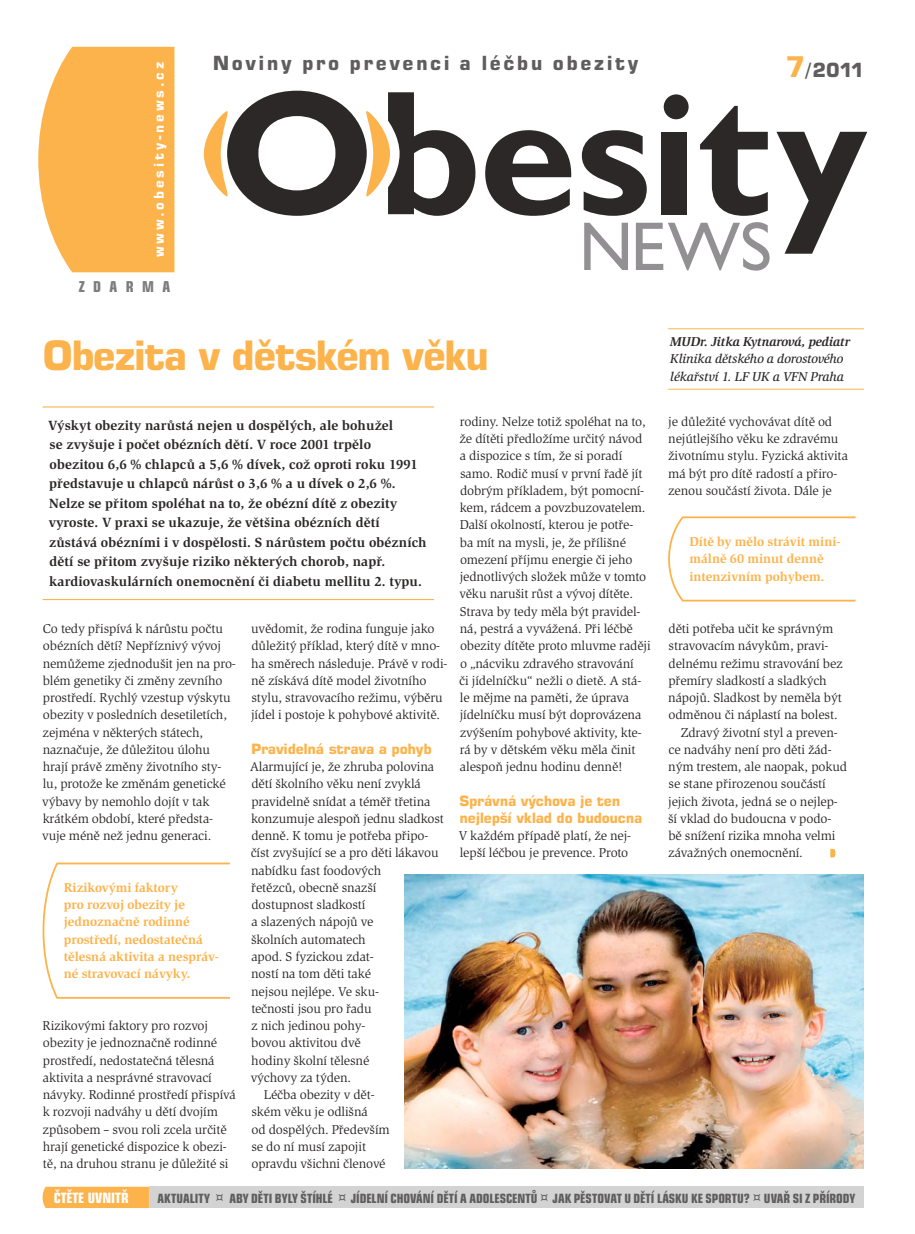
<style>
.page{position:relative;width:915px;height:1234px;background:#fff}
.page>*{position:absolute;margin:0;border:0;box-sizing:border-box;transform-origin:0 0}
.t1{font:700 40.5px "Square 721 BTCE";letter-spacing:-.05em;color:#fdb34c}
.t2{font:700 19.5px "Square 721 BTCE";letter-spacing:.125em;color:#5f5d5e}
.t3{font:700 condensed 15px "Square 721 BTCE";letter-spacing:.555em;color:#7d7b7d}
.t4{font:700 14.25px/17.2px "Square 721 BTCE";letter-spacing:-.02em;color:#fdb34c}
.t5{font:700 condensed 14.25px "Square 721 BTCE";color:#fff}
.t6{font:700 13.8px/19.5px "Slimbach Itc TEE";letter-spacing:.01em;color:#2b2827}
.t7{font:700 13.5px "Square 721 BTCE";letter-spacing:.21em;color:#fff}
.t8{font:13.2px/17.2px "Slimbach Itc TEE";letter-spacing:-.01em;color:#2b2827}
.t9{font:700 13.2px/17.2px "Slimbach Itc TEE";color:#fdb34c}
.t10{font:italic 500 13.2px/17.2px "Slimbach Itc TEE";letter-spacing:-.01em;color:#2b2827}
.t11{font:italic 700 13.2px "Slimbach Itc TEE";letter-spacing:-.01em;color:#2b2827}
.t12{font:700 condensed 12.75px "Square 721 BTCE";color:#5f5d5e}
.s1{font-size:28.5px;color:#fdb34c}
</style>
<div class="page">
<svg style="left:830px;top:848px;width:5px;height:9px"></svg>
<hr style="left:43px;top:406px;width:391px;height:1px;background:#fdb34c">
<hr style="left:43px;top:599px;width:391px;height:1px;background:#fdb34c">
<hr style="left:668px;top:328px;width:195px;height:1px;background:#fdb34c">
<hr style="left:668px;top:389px;width:195px;height:1px;background:#fdb34c">
<svg style="left:42px;top:862px;width:188px;height:137px"></svg>
<svg style="left:668px;top:516px;width:188px;height:86px"></svg>
<img style="left:404px;top:874px;width:459px;height:293px">
<svg style="left:38px;top:47px;width:136px;height:225px;background:#fdb95a"></svg>
<svg style="left:485px;top:130px;width:87px;height:86px"></svg>
<svg style="left:581px;top:130px;width:65px;height:86px"></svg>
<div style="left:661px;top:132px;width:25px;height:82px;background:#2b2827"></div>
<div style="left:663px;top:94px;width:25px;height:25px;background:#2b2827;border-radius:50%"></div>
<svg style="left:700px;top:106px;width:67px;height:110px"></svg>
<svg style="left:776px;top:132px;width:91px;height:122px"></svg>
<svg style="left:204px;top:91px;width:271px;height:125px"></svg>
<div style="left:43px;top:1186px;width:106px;height:21px;background:#fdb34c"></div>
<div style="left:149px;top:1186px;width:714px;height:21px;background:#d3d3d4"></div>
<svg style="left:584px;top:223px;width:43px;height:47px"></svg>
<svg style="left:635px;top:222px;width:134px;height:48px"></svg>
<h2 class="t2" style="left:213px;top:56px;width:427px">Noviny pro prevenci a léčbu obezity</h2>
<p class="t7" style="left:154px;top:257px;width:197px;rotate:-90deg">www.obesity-news.cz</p>
<h2 class="t2" style="left:785px;top:62px;width:80px"><span class="s1">7</span>/2011</h2>
<p class="t3" style="left:79px;top:281px;width:93px">ZDARMA</p>
<h1 class="t1" style="left:43px;top:340px;width:448px">Obezita v dětském věku</h1>
<p class="t6" style="left:48px;top:415px;width:380px">Výskyt obezity narůstá nejen u dospělých, ale bohužel<br>se zvyšuje i počet obézních dětí. V roce 2001 trpělo obezitou 6,6 % chlapců a 5,6 % dívek, což oproti roku 1991 představuje u chlapců nárůst o 3,6 % a u dívek o 2,6 %.<br>Nelze se přitom spoléhat na to, že obézní dítě z obezity vyroste. V praxi se ukazuje, že většina obézních dětí zůstává obézními i v dospělosti. S nárůstem počtu obézních dětí se přitom zvyšuje riziko některých chorob, např. kardiovaskulárních onemocnění či diabetu mellitu 2. typu.</p>
<p class="t8" style="left:42px;top:620px;width:195px">Co tedy přispívá k nárůstu počtu obézních dětí? Nepříznivý vývoj nemůžeme zjednodušit jen na pro&shy;blém genetiky či změny zevního prostředí. Rychlý vzestup výskytu obezity v posledních desetiletích, zejména v některých státech, naznačuje, že důležitou úlohu hrají právě změny životního sty&shy;lu, protože ke změnám genetické výbavy by nemohlo dojít v tak krátkém období, které předsta&shy;vuje méně než jednu generaci.</p>
<p class="t9" style="left:64px;top:879px;width:157px">Rizikovými faktory<br>pro rozvoj obezity je jednoznačně rodinné prostředí, nedostatečná tělesná aktivita a nespráv&shy;né stravovací návyky.</p>
<p class="t8" style="left:43px;top:1017px;width:194px">Rizikovými faktory pro rozvoj obezity je jednoznačně rodinné prostředí, nedostatečná tělesná aktivita a nesprávné stravovací návyky. Rodinné prostředí přispívá k rozvoji nadváhy u dětí dvojím způsobem – svou roli zcela určitě hrají genetické dispozice k obezi&shy;tě, na druhou stranu je důležité si</p>
<p class="t8" style="left:251px;top:620px;width:198px">uvědomit, že rodina funguje jako důležitý příklad, který dítě v mno&shy;ha směrech následuje. Právě v rodi&shy;ně získává dítě model životního stylu, stravovacího režimu, výběru jídel i postoje k pohybové aktivitě.</p>
<p class="t4" style="left:251px;top:741px;width:182px">Pravidelná strava a pohyb</p>
<p class="t8" style="left:250px;top:758px;width:185px">Alarmující je, že zhruba polovina</p>
<p class="t8" style="left:251px;top:775px;width:171px">dětí školního věku není zvyklá</p>
<p class="t8" style="left:251px;top:792px;width:181px">pravidelně snídat a téměř třetina</p>
<p class="t8" style="left:251px;top:810px;width:194px">konzumuje alespoň jednu sladkost</p>
<p class="t8" style="left:251px;top:827px;width:178px">denně. K tomu je potřeba připo-</p>
<p class="t8" style="left:250px;top:844px;width:189px">číst zvyšující se a pro děti lákavou</p>
<p class="t8" style="left:251px;top:861px;width:131px">nabídku fast foodových</p>
<p class="t8" style="left:251px;top:879px;width:127px">řetězců, obecně snazší</p>
<p class="t8" style="left:251px;top:896px;width:116px">dostupnost sladkostí</p>
<p class="t8" style="left:251px;top:913px;width:123px">a slazených nápojů ve</p>
<p class="t8" style="left:251px;top:930px;width:116px">školních automatech</p>
<p class="t8" style="left:251px;top:948px;width:124px">apod. S fyzickou zdat-</p>
<p class="t8" style="left:251px;top:965px;width:121px">ností na tom děti také</p>
<p class="t8" style="left:251px;top:982px;width:129px">nejsou nejlépe. Ve sku-</p>
<p class="t8" style="left:251px;top:999px;width:122px">tečnosti jsou pro řadu</p>
<p class="t8" style="left:251px;top:1017px;width:116px">z nich jedinou pohy-</p>
<p class="t8" style="left:251px;top:1034px;width:111px">bovou aktivitou dvě</p>
<p class="t8" style="left:251px;top:1051px;width:119px">hodiny školní tělesné</p>
<p class="t8" style="left:251px;top:1068px;width:102px">výchovy za týden.</p>
<p class="t8" style="left:264px;top:1086px;width:112px">Léčba obezity v dět-</p>
<p class="t8" style="left:251px;top:1103px;width:118px">ském věku je odlišná</p>
<p class="t8" style="left:251px;top:1120px;width:140px">od dospělých. Především</p>
<p class="t8" style="left:251px;top:1137px;width:116px">se do ní musí zapojit</p>
<p class="t8" style="left:251px;top:1155px;width:136px">opravdu všichni členové</p>
<p class="t8" style="left:459px;top:413px;width:193px">rodiny. Nelze totiž spoléhat na to, že dítěti předložíme určitý návod a dispozice s tím, že si poradí samo. Rodič musí v první řadě jít dobrým příkladem, být pomocní&shy;kem, rádcem a povzbuzovatelem.<br>Další okolností, kterou je potře-<br>ba mít na mysli, je, že přílišné omezení příjmu energie či jeho jednotlivých složek může v tomto věku narušit růst a vývoj dítěte.<br>Strava by tedy měla být pravidel&shy;ná, pestrá a vyvážená. Při léčbě obezity dítěte proto mluvme raději o „nácviku zdravého stravování<br>či jídelníčku“ nežli o dietě. A stá&shy;le mějme na paměti, že úprava jídelníčku musí být doprovázena zvýšením pohybové aktivity, kte&shy;rá by v dětském věku měla činit alespoň jednu hodinu denně!</p>
<p class="t4" style="left:459px;top:793px;width:184px">Správná výchova je ten nejlepší vklad do budoucna</p>
<p class="t8" style="left:458px;top:827px;width:174px">V každém případě platí, že nej&shy;lepší léčbou je prevence. Proto</p>
<p class="t11" style="left:670px;top:335px;width:181px">MUDr. Jitka Kytnarová, pediatr</p>
<p class="t10" style="left:670px;top:350px;width:175px">Klinika dětského a dorostového lékařství 1. LF UK a VFN Praha</p>
<p class="t8" style="left:667px;top:413px;width:181px">je důležité vychovávat dítě od nejútlejšího věku ke zdravému životnímu stylu. Fyzická aktivita má být pro dítě radostí a přiro&shy;zenou součástí života. Dále je</p>
<p class="t9" style="left:689px;top:533px;width:153px">Dítě by mělo strávit mini&shy;málně 60 minut denně intenzivním pohybem.</p>
<p class="t8" style="left:668px;top:620px;width:166px">děti potřeba učit ke správným</p>
<p class="t8" style="left:668px;top:637px;width:161px">stravovacím návykům, pravi-</p>
<p class="t8" style="left:668px;top:654px;width:176px">delnému režimu stravování bez</p>
<p class="t8" style="left:668px;top:672px;width:160px">přemíry sladkostí a sladkých</p>
<p class="t8" style="left:668px;top:689px;width:175px">nápojů. Sladkost by neměla být</p>
<p class="t8" style="left:668px;top:706px;width:170px">odměnou či náplastí na bolest.</p>
<p class="t8" style="left:680px;top:723px;width:158px">Zdravý životní styl a preven-</p>
<p class="t8" style="left:668px;top:741px;width:165px">ce nadváhy není pro děti žád-</p>
<p class="t8" style="left:668px;top:758px;width:180px">ným trestem, ale naopak, pokud</p>
<p class="t8" style="left:668px;top:775px;width:159px">se stane přirozenou součástí</p>
<p class="t8" style="left:668px;top:792px;width:171px">jejich života, jedná se o nejlep-</p>
<p class="t8" style="left:668px;top:810px;width:165px">ší vklad do budoucna v podo-</p>
<p class="t8" style="left:668px;top:827px;width:169px">bě snížení rizika mnoha velmi</p>
<p class="t8" style="left:668px;top:844px;width:136px">závažných onemocnění.</p>
<p class="t5" style="left:54px;top:1192px;width:76px">ČTĚTE UVNITŘ</p>
<p class="t12" style="left:157px;top:1192px;width:699px">AKTUALITY ¤ ABY DĚTI BYLY ŠTÍHLÉ ¤ JÍDELNÍ CHOVÁNÍ DĚTÍ A ADOLESCENTŮ ¤ JAK PĚSTOVAT U DĚTÍ LÁSKU KE SPORTU? ¤ UVAŘ SI Z PŘÍRODY</p>
</div>
